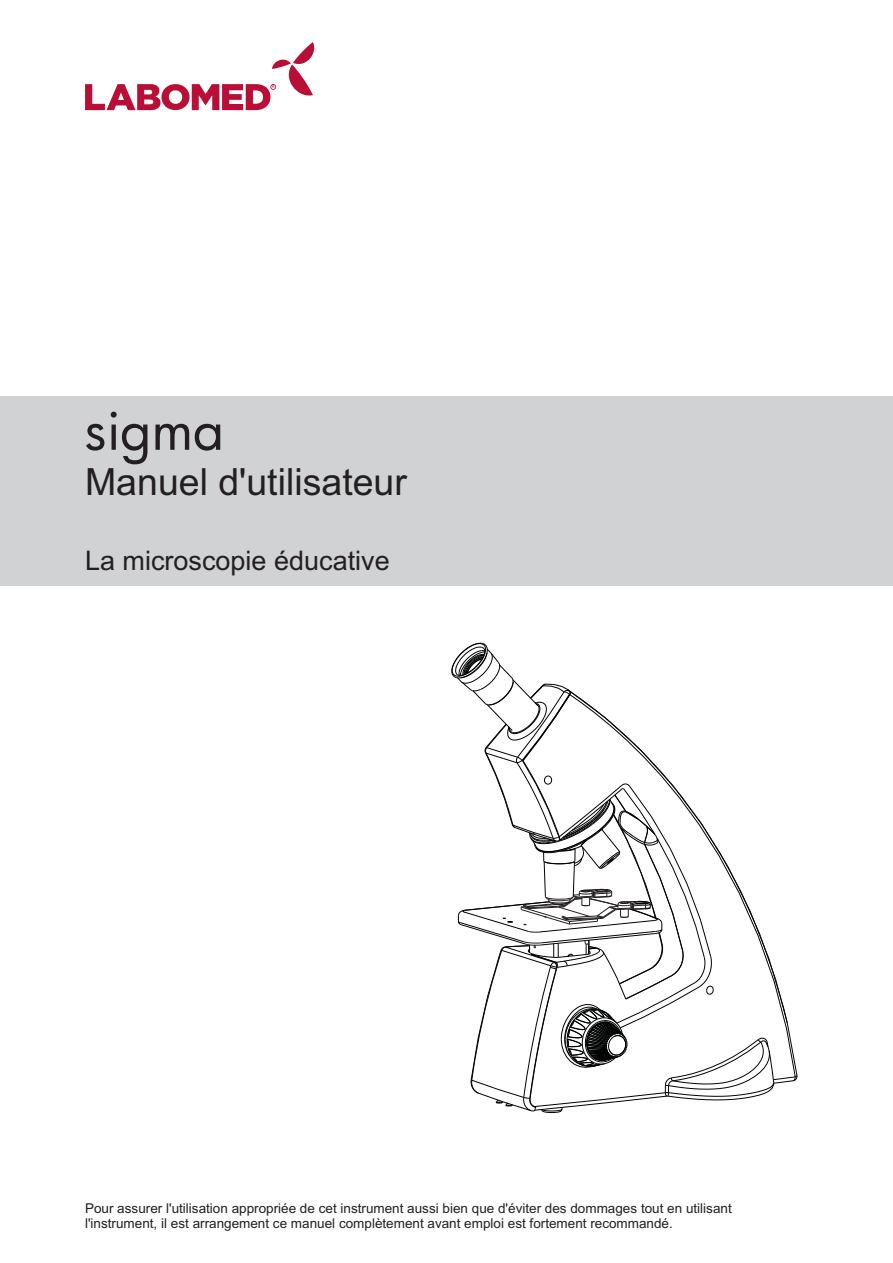
<style>
.page{position:relative;width:893px;height:1263px;background:#fff}
.page>*{position:absolute;margin:0;border:0;box-sizing:border-box;transform-origin:0 0}
.t1{font:54px "Futura";color:#231f20}
.t2{font:37.5px "Arial";color:#231f20}
.t3{font:27px "Arial";color:#231f20}
.t4{font:13.5px/15.1px "Arial";color:#231f20}
.t5{font:4.2px "Arial";color:#b90f36}
</style>
<div class="page">
<div style="left:0;top:396px;width:893px;height:190px;background:#d1d2d4"></div>
<svg style="left:451px;top:643px;width:347px;height:470px"></svg>
<svg style="left:85px;top:43px;width:229px;height:67px"></svg>
<p class="t5" style="left:272px;top:85px;width:4px">R</p>
<h1 class="t1" style="left:85px;top:409px;width:141px">sigma</h1>
<h2 class="t2" style="left:85px;top:468px;width:323px">Manuel d'utilisateur</h2>
<h3 class="t3" style="left:85px;top:550px;width:306px">La microscopie éducative</h3>
<p class="t4" style="left:85px;top:1202px;width:648px">Pour assurer l'utilisation appropriée de cet instrument aussi bien que d'éviter des dommages tout en utilisant l'instrument, il est arrangement ce manuel complètement avant emploi est fortement recommandé.</p>
</div>
